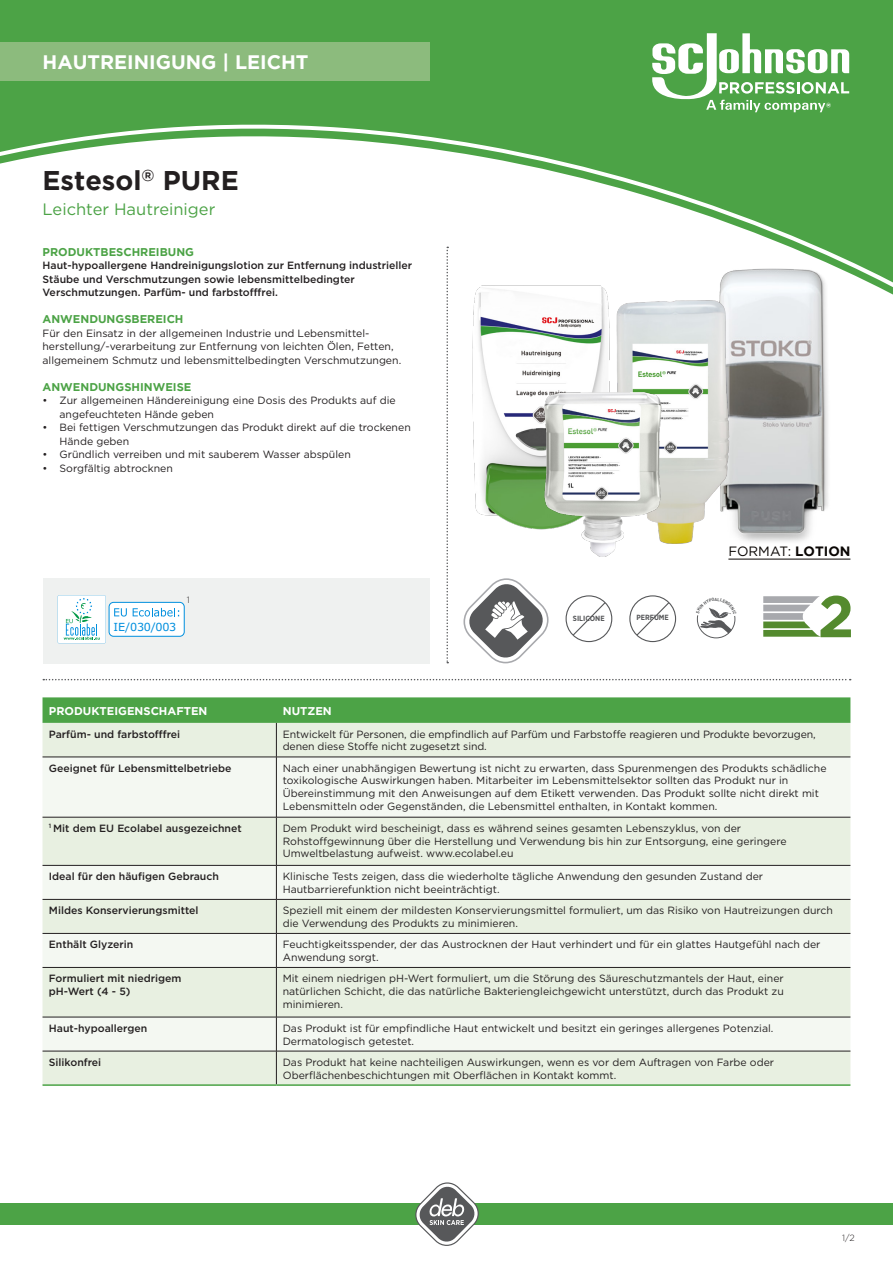
<style>
.page{position:relative;width:893px;height:1263px;background:#fff}
.page>*{position:absolute;margin:0;border:0;box-sizing:border-box;transform-origin:0 0}
.Product_Title{font:700 27px "Gotham";color:#231f20}
.t1{font:700 19.5px "Gotham";color:#fff}
.Product_Title-2{font:16.5px "Gotham";color:#4ca346}
.t2{font:13.5px "Gotham";color:#0a0604}
.t3{font:700 11.25px "Gotham";color:#4ca346}
.t4{font:700 11.25px "Gotham";color:#fff}
.t5{font:11.1px "Verdana";letter-spacing:-.025em;color:#008fde}
.t6{font:10.5px/12.8px "Gotham";color:#231f20}
.t7{font:500 10.5px/13.5px "Gotham";color:#231f20}
.t8{font:300 9px "Gotham";color:#231f20}
.t9{font:700 7.5px "Gotham Narrow";color:#57585a}
.t10{font:700 4.35px "DIN";color:#57585a}
.s1{font-weight:700}
</style>
<div class="page">
<div style="left:0;top:0;width:893px;height:295px;background:#4ca346"></div>
<svg style="left:0;top:119px;width:893px;height:175px"></svg>
<div style="left:0;top:1203px;width:893px;height:22px;background:#4ca346"></div>
<svg style="left:415px;top:1182px;width:64px;height:64px"></svg>
<div style="left:0;top:43px;width:429px;height:38px;background:#8cbb7d"></div>
<svg style="left:652px;top:33px;width:197px;height:79px"></svg>
<img style="left:704px;top:268px;width:129px;height:274px">
<div style="left:43px;top:578px;width:386px;height:85px;background:#eff1f0"></div>
<svg style="left:446px;top:247px;width:2px;height:416px"></svg>
<svg style="left:43px;top:679px;width:808px;height:1px"></svg>
<hr style="left:728px;top:559px;width:122px;height:1px;background:#0a0604">
<svg style="left:43px;top:697px;width:807px;height:26px;background:#4fa449"></svg>
<div style="left:43px;top:723px;width:807px;height:361px;background:#e8f0e1"></div>
<svg style="left:43px;top:758px;width:807px;height:293px;fill:#f4f8f2"></svg>
<hr style="left:276px;top:723px;width:1px;height:34px;background:#231f20">
<hr style="left:43px;top:757px;width:233px;height:1px;background:#231f20">
<hr style="left:276px;top:757px;width:574px;height:1px;background:#231f20">
<hr style="left:276px;top:757px;width:1px;height:60px;background:#231f20">
<hr style="left:43px;top:817px;width:233px;height:1px;background:#231f20">
<hr style="left:276px;top:817px;width:574px;height:1px;background:#231f20">
<hr style="left:276px;top:817px;width:1px;height:48px;background:#231f20">
<hr style="left:43px;top:865px;width:233px;height:1px;background:#231f20">
<hr style="left:276px;top:865px;width:574px;height:1px;background:#231f20">
<hr style="left:276px;top:865px;width:1px;height:34px;background:#231f20">
<hr style="left:43px;top:899px;width:233px;height:1px;background:#231f20">
<hr style="left:276px;top:899px;width:574px;height:1px;background:#231f20">
<hr style="left:276px;top:899px;width:1px;height:34px;background:#231f20">
<hr style="left:43px;top:933px;width:233px;height:1px;background:#231f20">
<hr style="left:276px;top:933px;width:574px;height:1px;background:#231f20">
<hr style="left:276px;top:933px;width:1px;height:34px;background:#231f20">
<hr style="left:43px;top:967px;width:233px;height:1px;background:#231f20">
<hr style="left:276px;top:967px;width:574px;height:1px;background:#231f20">
<hr style="left:276px;top:968px;width:1px;height:49px;background:#231f20">
<hr style="left:43px;top:1017px;width:233px;height:1px;background:#231f20">
<hr style="left:276px;top:1017px;width:574px;height:1px;background:#231f20">
<hr style="left:276px;top:1017px;width:1px;height:34px;background:#231f20">
<hr style="left:43px;top:1051px;width:233px;height:1px;background:#231f20">
<hr style="left:276px;top:1051px;width:574px;height:1px;background:#231f20">
<hr style="left:276px;top:1051px;width:1px;height:33px;background:#231f20">
<hr style="left:43px;top:1084px;width:233px;height:2px;background:#4ca346">
<hr style="left:276px;top:1084px;width:574px;height:2px;background:#4ca346">
<svg style="left:635px;top:601px;width:35px;height:36px"></svg>
<div style="left:629px;top:595px;width:47px;height:47px;border:1px solid #57585a;border-radius:50%"></div>
<svg style="left:463px;top:578px;width:86px;height:85px"></svg>
<svg style="left:58px;top:595px;width:48px;height:48px"></svg>
<div style="left:109px;top:602px;width:75px;height:34px;background:#fff;border-radius:5px"></div>
<div style="left:109px;top:602px;width:75px;height:34px;border:1px solid #008fde;border-radius:5px"></div>
<svg style="left:114px;top:608px;width:13px;height:8px"></svg>
<svg style="left:133px;top:608px;width:46px;height:8px"></svg>
<svg style="left:572px;top:601px;width:35px;height:36px"></svg>
<div style="left:566px;top:595px;width:46px;height:47px;border:1px solid #57585a;border-radius:50%"></div>
<img style="left:465px;top:276px;width:151px;height:253px">
<img style="left:611px;top:297px;width:121px;height:247px">
<img style="left:535px;top:376px;width:133px;height:181px">
<svg style="left:763px;top:595px;width:88px;height:42px"></svg>
<svg style="left:696px;top:608px;width:40px;height:30px"></svg>
<p class="t1" style="left:43px;top:51px;width:268px">HAUTREINIGUNG | LEICHT</p>
<p class="Product_Title" style="left:43px;top:165px;width:198px">Estesol<sup>®</sup> PURE</p>
<p class="Product_Title-2" style="left:43px;top:199px;width:174px">Leichter Hautreiniger</p>
<p class="t3" style="left:43px;top:245px;width:153px">PRODUKTBESCHREIBUNG</p>
<p class="t7" style="left:43px;top:259px;width:371px">Haut-hypoallergene Handreinigungslotion zur Entfernung industrieller<br>Stäube und Verschmutzungen sowie lebensmittelbedingter<br>Verschmutzungen. Parfüm- und farbstofffrei.</p>
<p class="t3" style="left:43px;top:313px;width:142px">ANWENDUNGSBEREICH</p>
<p class="t6" style="left:43px;top:326px;width:360px;line-height:13.5px">Für den Einsatz in der allgemeinen Industrie und Lebensmittel&shy;herstellung/-verarbeitung zur Entfernung von leichten Ölen, Fetten, allgemeinem Schmutz und lebensmittelbedingten Verschmutzungen.</p>
<p class="t3" style="left:43px;top:380px;width:150px">ANWENDUNGSHINWEISE</p>
<p class="t6" style="left:60px;top:393px;width:338px;line-height:13.5px;text-indent:-17px">• Zur allgemeinen Händereinigung eine Dosis des Produkts auf die angefeuchteten Hände geben</p>
<p class="t6" style="left:60px;top:420px;width:353px;line-height:13.5px;text-indent:-17px">• Bei fettigen Verschmutzungen das Produkt direkt auf die trockenen<br>Hände geben</p>
<p class="t6" style="left:43px;top:448px;width:310px">• Gründlich verreiben und mit sauberem Wasser abspülen</p>
<p class="t6" style="left:43px;top:461px;width:132px">• Sorgfältig abtrocknen</p>
<p class="t5" style="left:113px;top:620px;width:64px">IE/030/003</p>
<p class="t8" style="left:187px;top:594px;width:5px">1</p>
<p class="t9" style="left:573px;top:613px;width:33px">SILICONE</p>
<p class="t9" style="left:637px;top:613px;width:34px">PERFUME</p>
<p class="t2" style="left:728px;top:543px;width:124px">FORMAT: <span class="s1">LOTION</span></p>
<p class="t10" style="left:715px;top:596px;width:4px">A</p>
<p class="t4" style="left:49px;top:704px;width:160px">PRODUKTEIGENSCHAFTEN</p>
<p class="t4" style="left:283px;top:704px;width:51px">NUTZEN</p>
<p class="t7" style="left:49px;top:727px;width:133px">Parfüm- und farbstofffrei</p>
<p class="t6" style="left:283px;top:727px;width:535px">Entwickelt für Personen, die empfindlich auf Parfüm und Farbstoffe reagieren und Produkte bevorzugen, denen diese Stoffe nicht zugesetzt sind.</p>
<p class="t7" style="left:49px;top:761px;width:184px">Geeignet für Lebensmittelbetriebe</p>
<p class="t6" style="left:283px;top:761px;width:545px">Nach einer unabhängigen Bewertung ist nicht zu erwarten, dass Spurenmengen des Produkts schädliche toxikologische Auswirkungen haben. Mitarbeiter im Lebensmittelsektor sollten das Produkt nur in Übereinstimmung mit den Anweisungen auf dem Etikett verwenden. Das Produkt sollte nicht direkt mit Lebensmitteln oder Gegenständen, die Lebensmittel enthalten, in Kontakt kommen.</p>
<p class="t7" style="left:49px;top:821px;width:194px"><sup>1</sup> Mit dem EU Ecolabel ausgezeichnet</p>
<p class="t6" style="left:283px;top:822px;width:505px">Dem Produkt wird bescheinigt, dass es während seines gesamten Lebenszyklus, von der<br>Rohstoffgewinnung über die Herstellung und Verwendung bis hin zur Entsorgung, eine geringere<br>Umweltbelastung aufweist. www.ecolabel.eu</p>
<p class="t7" style="left:49px;top:869px;width:172px">Ideal für den häufigen Gebrauch</p>
<p class="t6" style="left:283px;top:870px;width:482px">Klinische Tests zeigen, dass die wiederholte tägliche Anwendung den gesunden Zustand der<br>Hautbarrierefunktion nicht beeinträchtigt.</p>
<p class="t7" style="left:49px;top:903px;width:151px">Mildes Konservierungsmittel</p>
<p class="t6" style="left:283px;top:904px;width:552px">Speziell mit einem der mildesten Konservierungsmittel formuliert, um das Risiko von Hautreizungen durch die Verwendung des Produkts zu minimieren.</p>
<p class="t7" style="left:49px;top:937px;width:86px">Enthält Glyzerin</p>
<p class="t6" style="left:283px;top:938px;width:539px">Feuchtigkeitsspender, der das Austrocknen der Haut verhindert und für ein glattes Hautgefühl nach der<br>Anwendung sorgt.</p>
<p class="t7" style="left:49px;top:972px;width:134px;line-height:12.8px">Formuliert mit niedrigem pH-Wert (4 - 5)</p>
<p class="t6" style="left:283px;top:972px;width:502px;text-align:justify">Mit einem niedrigen pH-Wert formuliert, um die Störung des Säureschutzmantels der Haut, einer natürlichen Schicht, die das natürliche Bakteriengleichgewicht unterstützt, durch das Produkt zu minimieren.</p>
<p class="t7" style="left:49px;top:1021px;width:100px">Haut-hypoallergen</p>
<p class="t6" style="left:283px;top:1021px;width:492px">Das Produkt ist für empfindliche Haut entwickelt und besitzt ein geringes allergenes Potenzial.<br>Dermatologisch getestet.</p>
<p class="t7" style="left:49px;top:1055px;width:54px">Silikonfrei</p>
<p class="t6" style="left:283px;top:1055px;width:493px">Das Produkt hat keine nachteiligen Auswirkungen, wenn es vor dem Auftragen von Farbe oder<br>Oberflächenbeschichtungen mit Oberflächen in Kontakt kommt.</p>
<p class="t8" style="left:842px;top:1232px;width:14px">1/2</p>
</div>
